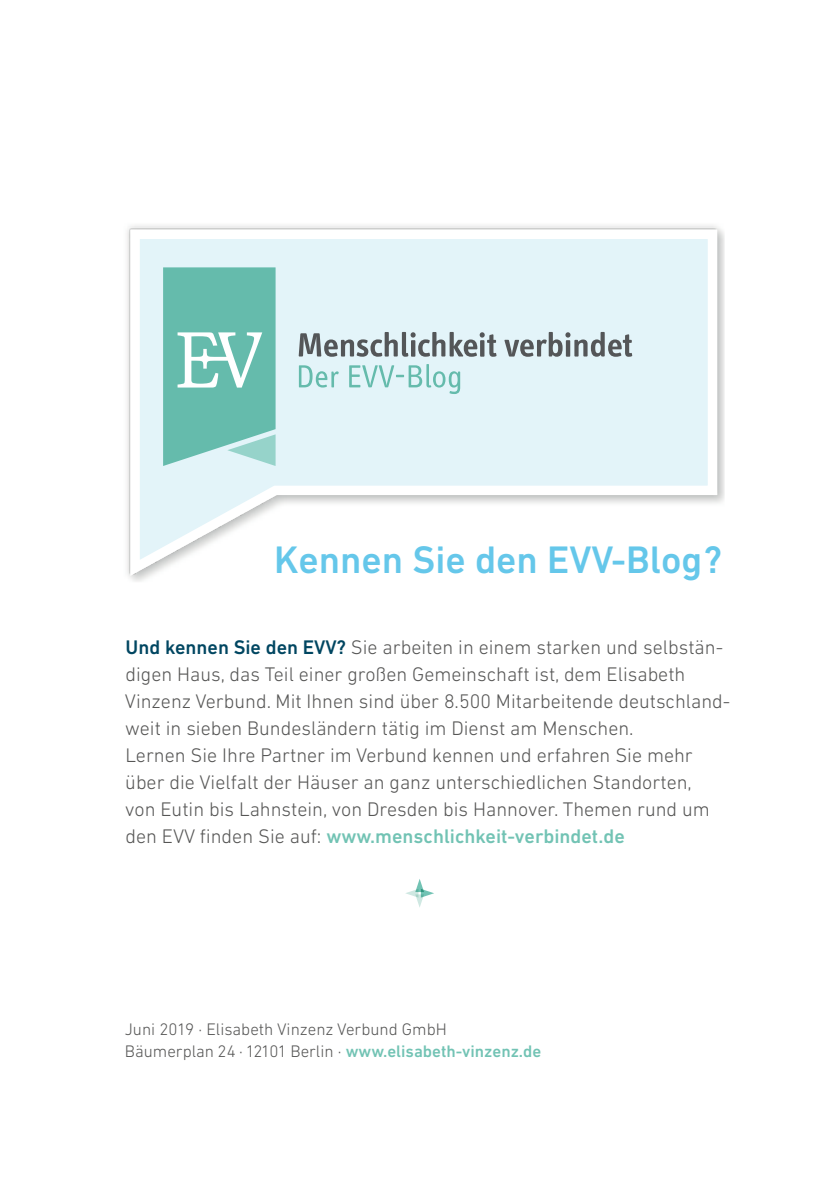
<style>
.page{position:relative;width:840px;height:1191px;background:#fff}
.page>*{position:absolute;margin:0;border:0;box-sizing:border-box;transform-origin:0 0}
.t1{font:500 39px "DIN Next LT Pro";color:#65c7ea}
.t2{font:300 20px/27px "DIN Next LT Pro";color:#565655}
.t3{font:300 17px/22px "DIN Next LT Pro";color:#565655}
.s1{font-weight:500;color:#004661}
.s2{font-weight:500;color:#72c3b4}
</style>
<div class="page">
<svg style="left:405px;top:879px;width:29px;height:28px"></svg>
<img style="left:128px;top:227px;width:596px;height:355px">
<svg style="left:130px;top:230px;width:586px;height:346px;fill:#e3f4f9"></svg>
<svg style="left:163px;top:267px;width:112px;height:199px;background:#79c4b7"></svg>
<svg style="left:299px;top:365px;width:39px;height:22px"></svg>
<svg style="left:349px;top:364px;width:111px;height:30px;background:#c4e6e6"></svg>
<svg style="left:298px;top:332px;width:198px;height:25px;background:#a7b2b5"></svg>
<svg style="left:504px;top:332px;width:128px;height:25px;background:#aab5b8"></svg>
<h1 class="t1" style="left:274px;top:537px;width:449px">Kennen Sie den EVV-Blog?</h1>
<p class="t2" style="left:125px;top:634px;width:606px"><span class="s1">Und kennen Sie den EVV?</span> Sie arbeiten in einem starken und selbstän&shy;digen Haus, das Teil einer großen Gemeinschaft ist, dem Elisabeth Vinzenz Verbund. Mit Ihnen sind über 8.500 Mitarbeitende deutschland&shy;weit in sieben Bundesländern tätig im Dienst am Menschen.<br>Lernen Sie Ihre Partner im Verbund kennen und erfahren Sie mehr über die Vielfalt der Häuser an ganz unterschiedlichen Standorten,<br>von Eutin bis Lahnstein, von Dresden bis Hannover. Themen rund um den EVV finden Sie auf: <span class="s2">www.menschlichkeit-verbindet.de</span></p>
<p class="t3" style="left:125px;top:1018px;width:418px">Juni 2019 · Elisabeth Vinzenz Verbund GmbH<br>Bäumerplan 24 · 12101 Berlin · <span class="s2">www.elisabeth-vinzenz.de</span></p>
</div>
